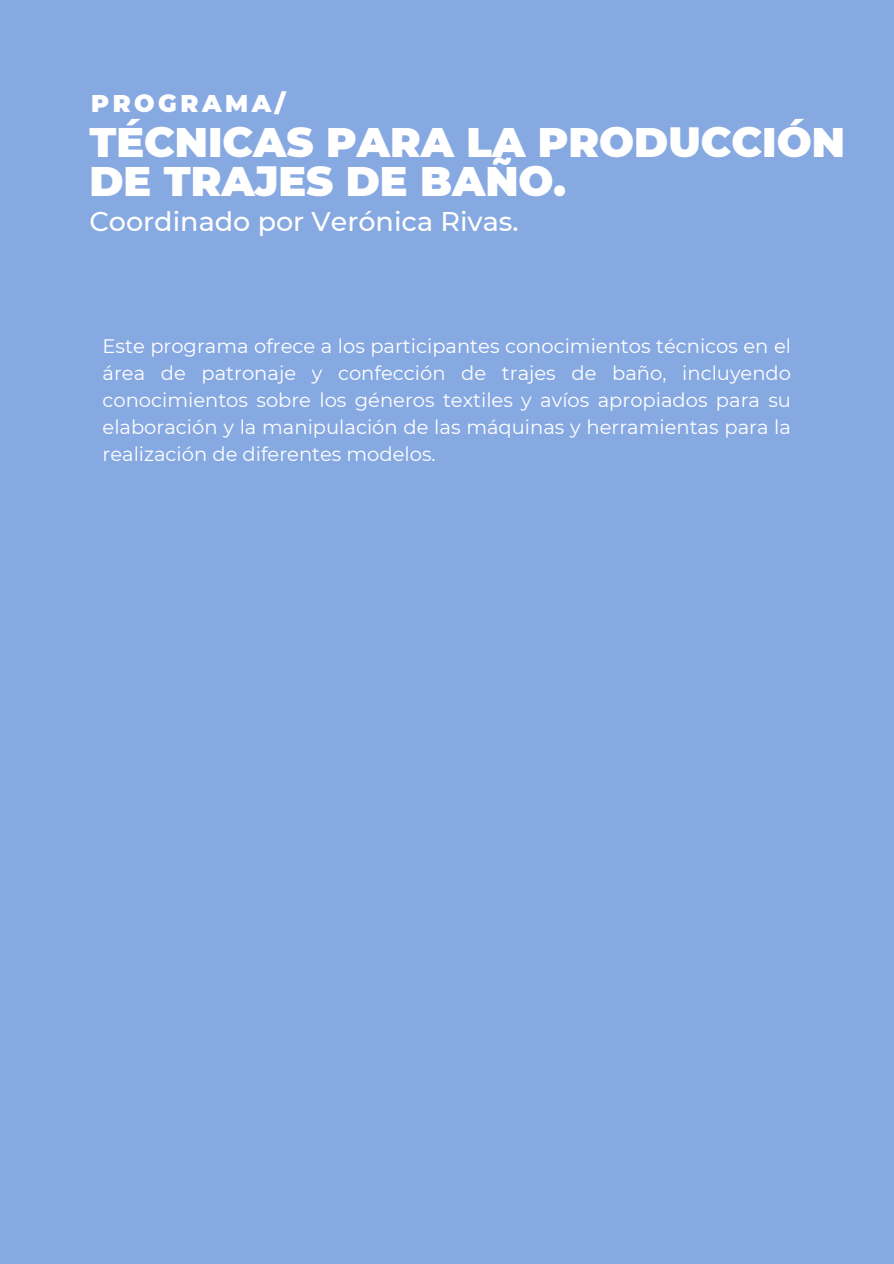
<style>
.page{position:relative;width:894px;height:1264px;background:#fff}
.page>*{position:absolute;margin:0;border:0;box-sizing:border-box;transform-origin:0 0}
.t1{font:900 41.25px/39.9px "Montserrat";color:#fff}
.t2{font:500 27px "Montserrat";color:#fff}
.t3{font:900 24.15px "Montserrat";letter-spacing:.145em;color:#fff}
.t4{font:19.5px/27px "Montserrat";color:#fff;text-align:justify}
</style>
<div class="page">
<div style="left:0;top:0;width:893px;height:1263px;background:#87a9e2"></div>
<p class="t3" style="left:91px;top:89px;width:196px">PROGRAMA/</p>
<h1 class="t1" style="left:89px;top:122px;width:756px">TÉCNICAS PARA LA PRODUCCIÓN<br>DE TRAJES DE BAÑO.</h1>
<h2 class="t2" style="left:89px;top:205px;width:430px">Coordinado por Verónica Rivas.</h2>
<h3 class="t4" style="left:102px;top:332px;width:689px">Este programa ofrece a los participantes conocimientos técnicos en el área de patronaje y confección de trajes de baño, incluyendo conocimientos sobre los géneros textiles y avíos apropiados para su elaboración y la manipulación de las máquinas y herramientas para la realización de diferentes modelos.</h3>
</div>
